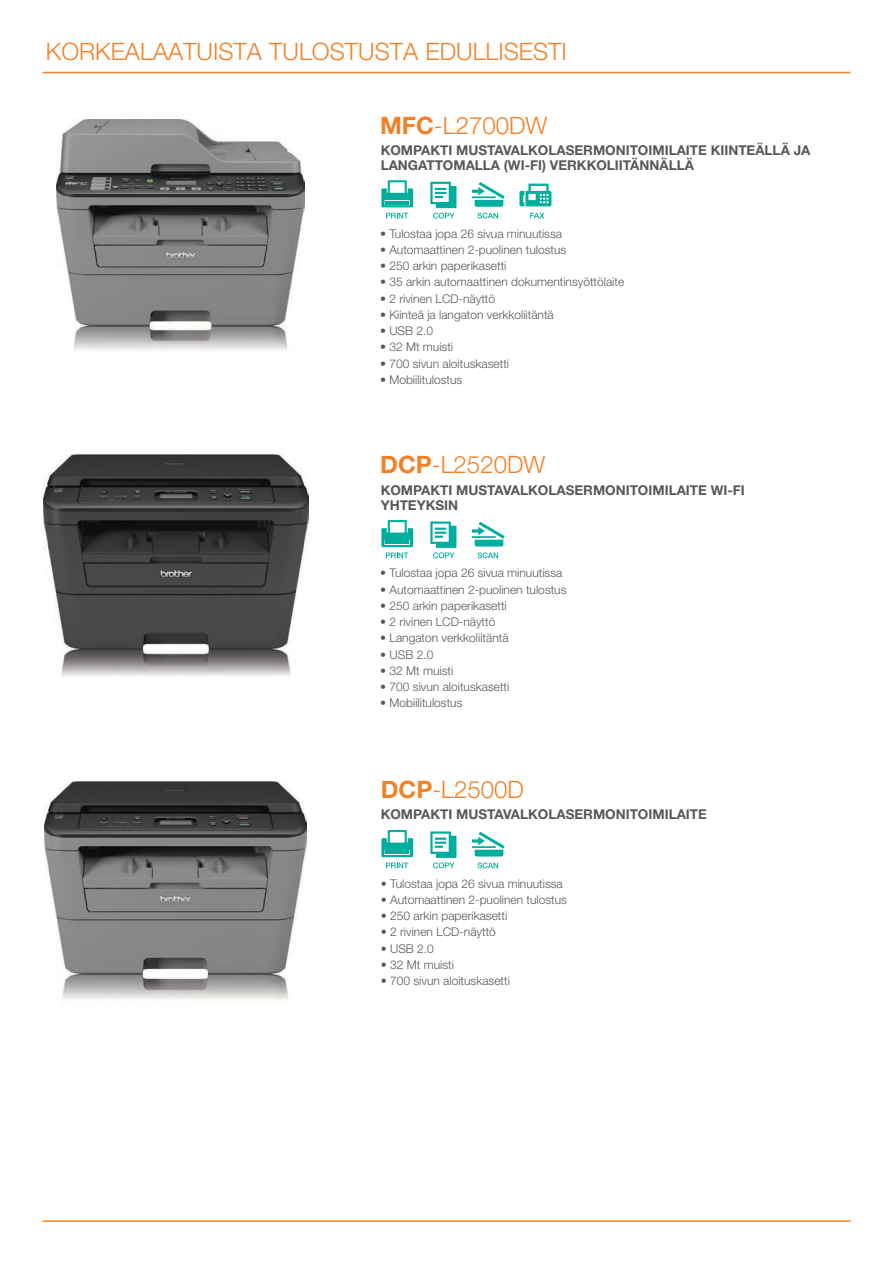
<style>
.page{position:relative;width:893px;height:1263px;background:#fff}
.page>*{position:absolute;margin:0;border:0;box-sizing:border-box;transform-origin:0 0}
.t1{font:300 24px "Helvetica Neue LT Std";color:#f48026}
.t2{font:700 13.5px/15px "Helvetica Neue LT Std";color:#57585a}
.t3{font:300 12px "Helvetica Neue LT Std";color:#57585a}
.s1{font-weight:700}
</style>
<div class="page">
<hr style="left:43px;top:1220px;width:808px;height:2px;background:#f48026">
<hr style="left:43px;top:72px;width:807px;height:1px;background:#f48026">
<svg style="left:477px;top:213px;width:21px;height:6px"></svg>
<svg style="left:472px;top:182px;width:33px;height:25px"></svg>
<svg style="left:381px;top:180px;width:32px;height:38px"></svg>
<hr style="left:385px;top:201px;width:24px;height:3px;background:#00ae9e">
<svg style="left:430px;top:182px;width:26px;height:37px"></svg>
<svg style="left:519px;top:184px;width:32px;height:22px"></svg>
<svg style="left:530px;top:213px;width:14px;height:5px"></svg>
<img style="left:56px;top:119px;width:249px;height:231px">
<svg style="left:477px;top:862px;width:21px;height:6px"></svg>
<svg style="left:472px;top:832px;width:33px;height:24px"></svg>
<svg style="left:381px;top:830px;width:32px;height:38px"></svg>
<hr style="left:385px;top:851px;width:24px;height:3px;background:#00ae9e">
<svg style="left:430px;top:831px;width:26px;height:37px"></svg>
<img style="left:45px;top:781px;width:262px;height:219px">
<svg style="left:477px;top:552px;width:21px;height:6px"></svg>
<svg style="left:472px;top:522px;width:33px;height:24px"></svg>
<svg style="left:381px;top:520px;width:32px;height:38px"></svg>
<hr style="left:385px;top:541px;width:24px;height:3px;background:#00ae9e">
<svg style="left:430px;top:521px;width:26px;height:37px"></svg>
<img style="left:43px;top:455px;width:265px;height:222px">
<h1 class="t1" style="left:46px;top:37px;width:523px">KORKEALAATUISTA TULOSTUSTA EDULLISESTI</h1>
<h1 class="t1" style="left:380px;top:111px;width:169px"><span class="s1">MFC</span>-L2700DW</h1>
<p class="t2" style="left:381px;top:142px;width:431px">KOMPAKTI MUSTAVALKOLASERMONITOIMILAITE KIINTEÄLLÄ JA<br>LANGATTOMALLA (WI-FI) VERKKOLIITÄNNÄLLÄ</p>
<p class="t3" style="left:380px;top:226px;width:184px">• Tulostaa jopa 26 sivua minuutissa</p>
<p class="t3" style="left:380px;top:242px;width:188px">• Automaattinen 2-puolinen tulostus</p>
<p class="t3" style="left:380px;top:258px;width:128px">• 250 arkin paperikasetti</p>
<p class="t3" style="left:380px;top:275px;width:246px">• 35 arkin automaattinen dokumentinsyöttölaite</p>
<p class="t3" style="left:380px;top:291px;width:117px">• 2 rivinen LCD-näyttö</p>
<p class="t3" style="left:380px;top:307px;width:175px">• Kiinteä ja langaton verkkoliitäntä</p>
<p class="t3" style="left:380px;top:323px;width:55px">• USB 2.0</p>
<p class="t3" style="left:380px;top:340px;width:75px">• 32 Mt muisti</p>
<p class="t3" style="left:380px;top:356px;width:131px">• 700 sivun aloituskasetti</p>
<p class="t3" style="left:380px;top:372px;width:84px">• Mobiilitulostus</p>
<h1 class="t1" style="left:380px;top:450px;width:166px"><span class="s1">DCP</span>-L2520DW</h1>
<p class="t2" style="left:381px;top:482px;width:366px">KOMPAKTI MUSTAVALKOLASERMONITOIMILAITE WI-FI<br>YHTEYKSIN</p>
<p class="t3" style="left:380px;top:566px;width:184px">• Tulostaa jopa 26 sivua minuutissa</p>
<p class="t3" style="left:380px;top:582px;width:188px">• Automaattinen 2-puolinen tulostus</p>
<p class="t3" style="left:380px;top:598px;width:128px">• 250 arkin paperikasetti</p>
<p class="t3" style="left:380px;top:614px;width:117px">• 2 rivinen LCD-näyttö</p>
<p class="t3" style="left:380px;top:631px;width:130px">• Langaton verkkoliitäntä</p>
<p class="t3" style="left:380px;top:647px;width:55px">• USB 2.0</p>
<p class="t3" style="left:380px;top:663px;width:75px">• 32 Mt muisti</p>
<p class="t3" style="left:380px;top:679px;width:131px">• 700 sivun aloituskasetti</p>
<p class="t3" style="left:380px;top:696px;width:84px">• Mobiilitulostus</p>
<h1 class="t1" style="left:381px;top:775px;width:145px"><span class="s1">DCP</span>-L2500D</h1>
<p class="t2" style="left:381px;top:806px;width:328px">KOMPAKTI MUSTAVALKOLASERMONITOIMILAITE</p>
<p class="t3" style="left:381px;top:876px;width:184px">• Tulostaa jopa 26 sivua minuutissa</p>
<p class="t3" style="left:381px;top:892px;width:188px">• Automaattinen 2-puolinen tulostus</p>
<p class="t3" style="left:381px;top:908px;width:128px">• 250 arkin paperikasetti</p>
<p class="t3" style="left:381px;top:925px;width:117px">• 2 rivinen LCD-näyttö</p>
<p class="t3" style="left:381px;top:941px;width:55px">• USB 2.0</p>
<p class="t3" style="left:381px;top:957px;width:75px">• 32 Mt muisti</p>
<p class="t3" style="left:381px;top:973px;width:131px">• 700 sivun aloituskasetti</p>
</div>
